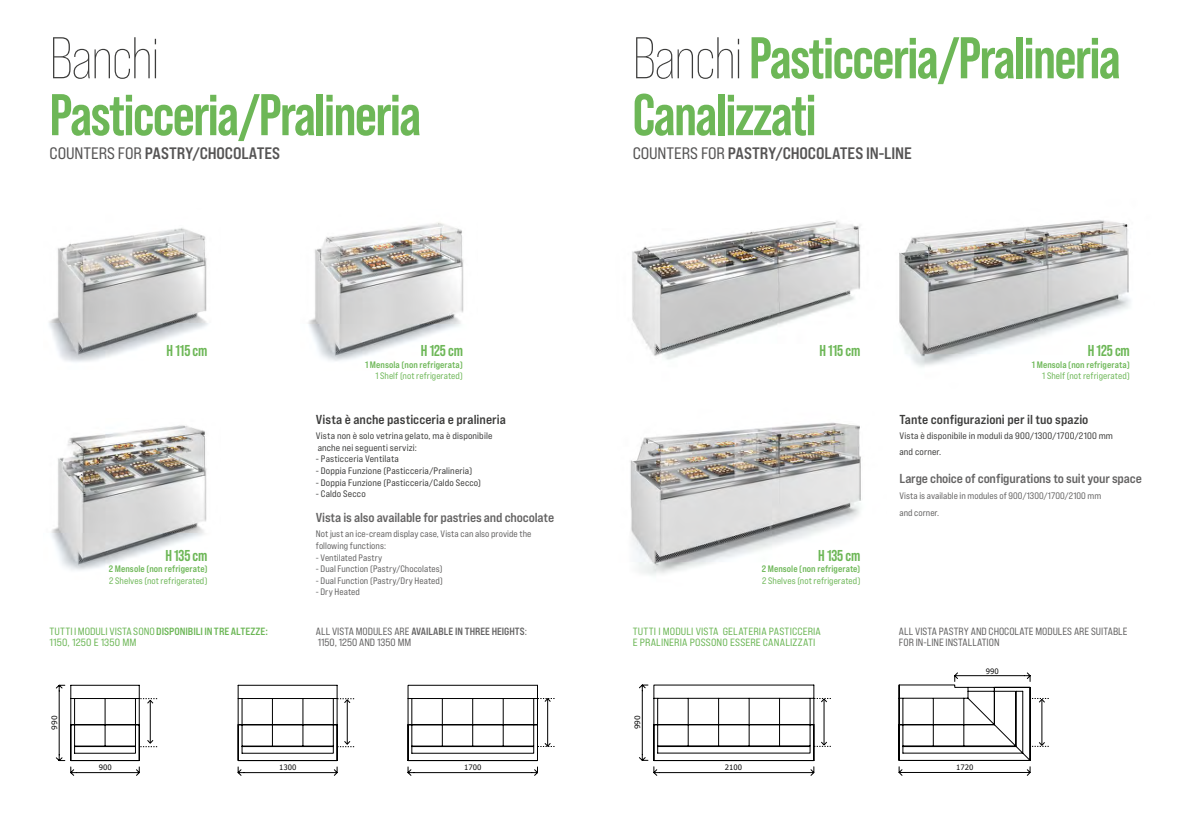
<style>
.page{position:relative;width:1191px;height:819px;background:#fff}
.page>*{position:absolute;margin:0;border:0;box-sizing:border-box;transform-origin:0 0}
.t1{font:700 58.62px "Bebas Neue Pro";letter-spacing:-.025em;color:#6db757}
.t2{font:300 58.62px "Bebas Neue Pro";letter-spacing:-.025em;color:#3c3c3b}
.t3{font:700 expanded 16.62px "Bebas Neue Pro";letter-spacing:-.005em;color:#555454}
.t4{font:700 15.75px "Bebas Neue Pro";letter-spacing:-.01em;color:#6db757}
.t5{font:700 expanded 13.04px "Bebas Neue Pro";letter-spacing:-.01em;color:#646363}
.t6{font:700 expanded 13.04px "Bebas Neue Pro";color:#3c3c3b}
.t7{font:expanded 10.5px "Bebas Neue Pro";letter-spacing:.015em;color:#6db757}
.t8{font:expanded 10.5px/11.5px "Bebas Neue Pro";letter-spacing:.005em;color:#646363}
.t9{font:700 expanded 10.5px "Bebas Neue Pro";color:#6db757}
.t10{font:700 expanded 10.5px "Bebas Neue Pro";color:#646363}
.t11{font:expanded 9.36px "Bebas Neue Pro";letter-spacing:.015em;color:#3c3c3b}
.t12{font:expanded 9.36px/11.5px "Bebas Neue Pro";letter-spacing:.005em;color:#646363}
.t13{font:700 expanded 9.36px "Bebas Neue Pro";letter-spacing:.005em;color:#6db757}
.t14{font:expanded 9.36px "Bebas Neue Pro";letter-spacing:.005em;color:#6db757}
.t15{font:7.44px "Verdana";color:#000;scale:.92 1}
.t16{font:7.44px "Verdana";color:#000}
.s1{font-weight:300;color:#3c3c3b}
.s2{font-weight:400}
</style>
<div class="page">
<img style="left:632px;top:220px;width:229px;height:112px">
<img style="left:51px;top:425px;width:156px;height:145px">
<img style="left:630px;top:332px;width:231px;height:243px">
<img style="left:308px;top:222px;width:156px;height:139px">
<img style="left:899px;top:220px;width:232px;height:147px">
<img style="left:49px;top:228px;width:159px;height:134px">
<svg style="left:56px;top:684px;width:101px;height:91px"></svg>
<svg style="left:238px;top:685px;width:116px;height:90px"></svg>
<svg style="left:407px;top:685px;width:147px;height:90px"></svg>
<svg style="left:639px;top:684px;width:192px;height:76px"></svg>
<svg style="left:653px;top:766px;width:161px;height:9px"></svg>
<svg style="left:898px;top:672px;width:150px;height:88px"></svg>
<svg style="left:898px;top:766px;width:132px;height:9px"></svg>
<p class="t2" style="left:50px;top:26px;width:111px">Banchi</p>
<p class="t1" style="left:50px;top:81px;width:373px">Pasticceria/Pralineria</p>
<p class="t1" style="left:632px;top:24px;width:489px"><span class="s1">Banchi</span> Pasticceria/Pralineria</p>
<p class="t1" style="left:632px;top:81px;width:185px">Canalizzati</p>
<p class="t3" style="left:50px;top:143px;width:232px"><span class="s2">COUNTERS FOR</span> PASTRY/CHOCOLATES</p>
<p class="t3" style="left:632px;top:143px;width:280px"><span class="s2">COUNTERS FOR</span> PASTRY/CHOCOLATES IN-LINE</p>
<p class="t4" style="left:421px;top:341px;width:43px">H 125 cm</p>
<p class="t13" style="left:365px;top:358px;width:99px">1 Mensola (non refrigerata)</p>
<p class="t14" style="left:375px;top:370px;width:89px">1 Shelf (not refrigerated)</p>
<p class="t4" style="left:166px;top:341px;width:42px">H 115 cm</p>
<p class="t4" style="left:819px;top:341px;width:42px">H 115 cm</p>
<p class="t4" style="left:1087px;top:341px;width:43px">H 125 cm</p>
<p class="t13" style="left:1032px;top:358px;width:99px">1 Mensola (non refrigerata)</p>
<p class="t14" style="left:1042px;top:370px;width:89px">1 Shelf (not refrigerated)</p>
<p class="t4" style="left:165px;top:546px;width:44px">H 135 cm</p>
<p class="t13" style="left:109px;top:563px;width:100px">2 Mensole (non refrigerate)</p>
<p class="t14" style="left:109px;top:575px;width:100px">2 Shelves (not refrigerated)</p>
<p class="t6" style="left:316px;top:411px;width:192px">Vista è anche pasticceria e pralineria</p>
<p class="t11" style="left:316px;top:430px;width:178px">Vista non è solo vetrina gelato, ma è disponibile</p>
<p class="t11" style="left:318px;top:442px;width:101px">anche nei seguenti servizi:</p>
<p class="t11" style="left:316px;top:453px;width:85px">- Pasticceria Ventilata</p>
<p class="t11" style="left:316px;top:465px;width:158px">- Doppia Funzione (Pasticceria/Pralineria)</p>
<p class="t11" style="left:316px;top:476px;width:167px">- Doppia Funzione (Pasticceria/Caldo Secco)</p>
<p class="t11" style="left:316px;top:488px;width:51px">- Caldo Secco</p>
<p class="t5" style="left:316px;top:509px;width:240px">Vista is also available for pastries and chocolate</p>
<p class="t12" style="left:316px;top:528px;width:217px">Not just an ice-cream display case, Vista can also provide the following functions:</p>
<p class="t12" style="left:316px;top:551px;width:68px">- Ventilated Pastry</p>
<p class="t12" style="left:316px;top:563px;width:128px">- Dual Function (Pastry/Chocolates)</p>
<p class="t12" style="left:316px;top:574px;width:129px">- Dual Function (Pastry/Dry Heated)</p>
<p class="t12" style="left:316px;top:586px;width:46px">- Dry Heated</p>
<p class="t4" style="left:818px;top:546px;width:44px">H 135 cm</p>
<p class="t13" style="left:762px;top:563px;width:100px">2 Mensole (non refrigerate)</p>
<p class="t14" style="left:762px;top:575px;width:100px">2 Shelves (not refrigerated)</p>
<p class="t6" style="left:899px;top:411px;width:190px">Tante configurazioni per il tuo spazio</p>
<p class="t11" style="left:899px;top:430px;width:215px">Vista è disponibile in moduli da 900/1300/1700/2100 mm</p>
<p class="t11" style="left:899px;top:446px;width:43px">and corner.</p>
<p class="t5" style="left:899px;top:470px;width:244px">Large choice of configurations to suit your space</p>
<p class="t12" style="left:899px;top:490px;width:203px">Vista is available in modules of 900/1300/1700/2100 mm</p>
<p class="t12" style="left:899px;top:506px;width:41px">and corner.</p>
<p class="t9" style="left:50px;top:624px;width:220px"><span class="s2">TUTTI I MODULI VISTA SONO</span> DISPONIBILI IN TRE ALTEZZE:</p>
<p class="t7" style="left:50px;top:636px;width:88px">1150, 1250 E 1350 MM</p>
<p class="t10" style="left:316px;top:624px;width:213px"><span class="s2">ALL VISTA MODULES ARE</span> AVAILABLE IN THREE HEIGHTS<span class="s2">:</span></p>
<p class="t8" style="left:318px;top:636px;width:95px">1150, 1250 AND 1350 MM</p>
<p class="t8" style="left:899px;top:625px;width:230px">ALL VISTA PASTRY AND CHOCOLATE MODULES ARE SUITABLE<br>FOR IN-LINE INSTALLATION</p>
<p class="t7" style="left:632px;top:624px;width:190px">TUTTI I MODULI VISTA GELATERIA PASTICCERIA</p>
<p class="t7" style="left:632px;top:636px;width:184px">E PRALINERIA POSSONO ESSERE CANALIZZATI</p>
<p class="t15" style="left:986px;top:666px;width:16px">990</p>
<p class="t16" style="left:50px;top:729px;width:16px;rotate:-90deg">990</p>
<p class="t16" style="left:632px;top:729px;width:16px;rotate:-90deg">990</p>
<p class="t15" style="left:99px;top:763px;width:16px">900</p>
<p class="t15" style="left:279px;top:763px;width:20px">1300</p>
<p class="t15" style="left:464px;top:762px;width:20px">1700</p>
<p class="t15" style="left:725px;top:762px;width:20px">2100</p>
<p class="t15" style="left:956px;top:762px;width:20px">1720</p>
</div>
